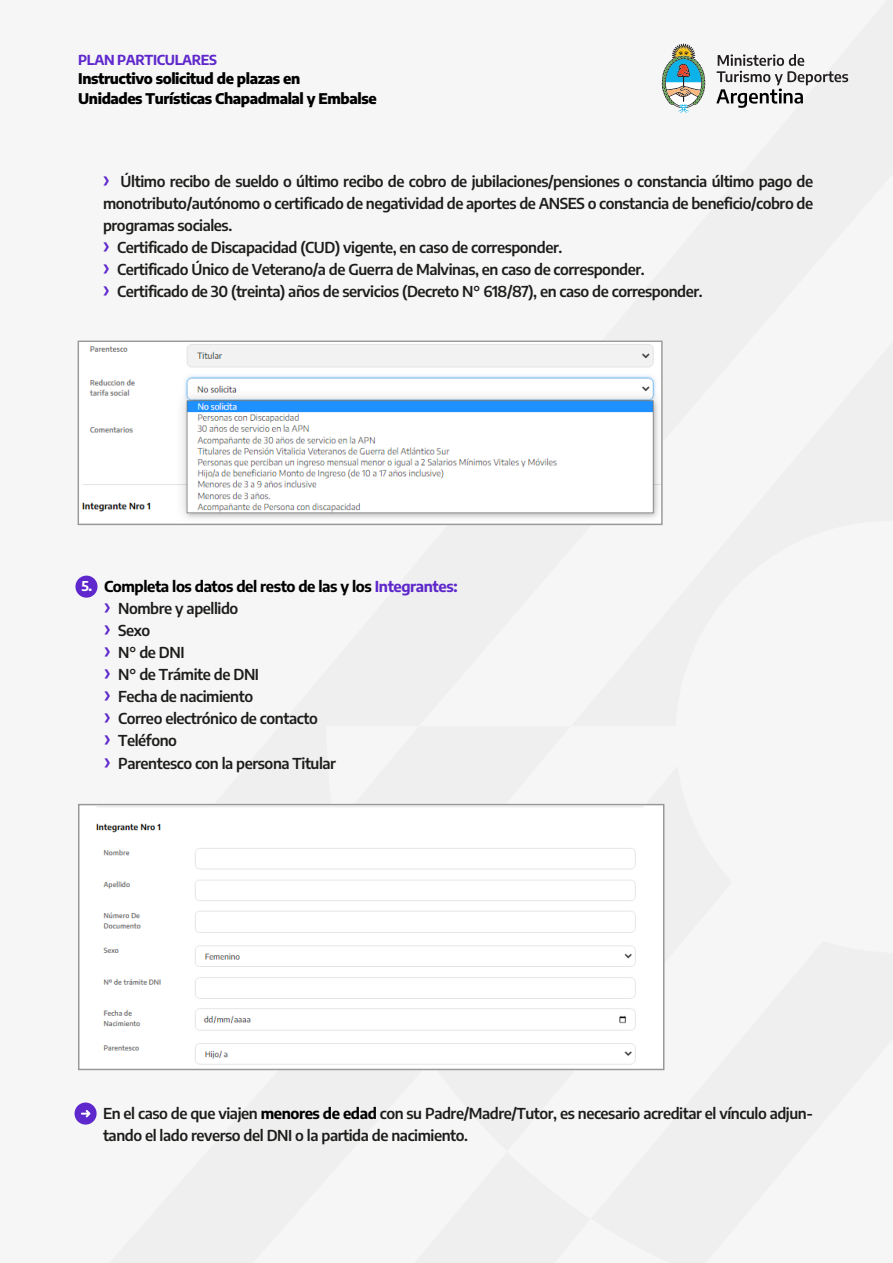
<style>
.page{position:relative;width:893px;height:1263px;background:#f6f6f6}
.page>*{position:absolute;margin:0;border:0;box-sizing:border-box;transform-origin:0 0}
.t1{font:600 15px/22px "Encode Sans";letter-spacing:-.03em;color:#1d1d1b}
.t2{font:800 14.7px/19.4px "Encode Sans";letter-spacing:-.03em;color:#000}
.t3{font:700 13.8px "Encode Sans";letter-spacing:-.03em;color:#5e28cc}
.s1{font-family:"Myriad Pro";font-weight:700;font-size:24px;color:#5e28cc}
.s2{font-weight:700;font-size:13.5px;color:#fff}
.s3{font-weight:700;color:#000}
.s4{font-weight:700;color:#5e28cc}
</style>
<div class="page">
<svg style="left:662px;top:44px;width:43px;height:69px"></svg>
<svg style="left:716px;top:54px;width:132px;height:54px"></svg>
<div style="left:75px;top:576px;width:23px;height:22px;background:#5e28cc;border-radius:50%"></div>
<img style="left:82px;top:344px;width:578px;height:173px">
<div style="left:78px;top:340px;width:585px;height:185px;border:2px solid #999"></div>
<img style="left:96px;top:807px;width:565px;height:260px">
<div style="left:78px;top:804px;width:586px;height:266px;border:2px solid #999"></div>
<div style="left:75px;top:1102px;width:22px;height:22px;background:#5e28cc;border-radius:50%"></div>
<svg style="left:81px;top:1110px;width:9px;height:7px"></svg>
<p class="t3" style="left:78px;top:50px;width:140px">PLAN PARTICULARES</p>
<p class="t2" style="left:78px;top:69px;width:300px">Instructivo solicitud de plazas en<br>Unidades Turísticas Chapadmalal y Embalse</p>
<p class="t1" style="left:103px;top:169px;width:712px"><span class="s1">›</span> Último recibo de sueldo o último recibo de cobro de jubilaciones/pensiones o constancia último pago de monotributo/autónomo o certificado de negatividad de aportes de ANSES o constancia de beneficio/cobro de programas sociales.<br><span class="s1">›</span> Certificado de Discapacidad (CUD) vigente, en caso de corresponder.<br><span class="s1">›</span> Certificado Único de Veterano/a de Guerra de Malvinas, en caso de corresponder.<br><span class="s1">›</span> Certificado de 30 (treinta) años de servicios (Decreto N° 618/87), en caso de corresponder.</p>
<p class="t1" style="left:104px;top:574px;width:355px;text-indent:-23px"><span class="s2">5.</span> <span class="s3">Completa los datos del resto de las y los</span> <span class="s4">Integrantes: </span><span class="s1">›</span> Nombre y apellido<br><span class="s1">›</span> Sexo<br><span class="s1">›</span> N° de DNI<br><span class="s1">›</span> N° de Trámite de DNI<br><span class="s1">›</span> Fecha de nacimiento<br><span class="s1">›</span> Correo electrónico de contacto<br><span class="s1">›</span> Teléfono<br><span class="s1">›</span> Parentesco con la persona Titular</p>
<p class="t1" style="left:103px;top:1101px;width:712px">En el caso de que viajen <span class="s3">menores de edad</span> con su Padre/Madre/Tutor, es necesario acreditar el vínculo adjun&shy;tando el lado reverso del DNI o la partida de nacimiento.</p>
</div>
